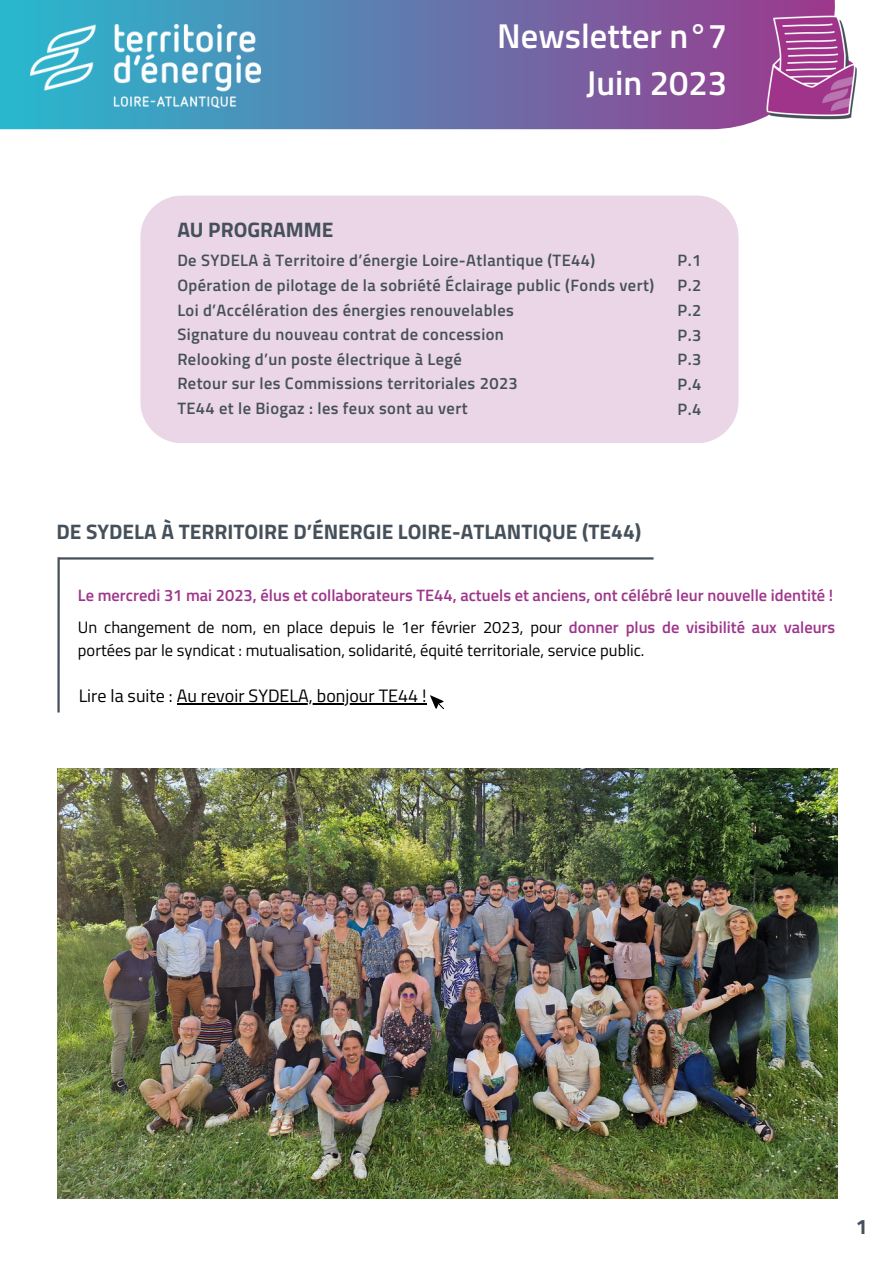
<style>
.page{position:relative;width:893px;height:1264px;background:#fff}
.page>*{position:absolute;margin:0;border:0;box-sizing:border-box;transform-origin:0 0}
.t1{font:600 34.5px "Titillium Web";color:#fff}
.t2{font:700 21px "Titillium Web";color:#46505a}
.t3{font:18px "Titillium Web";color:#000}
.t4{font:600 16.5px "Titillium Web";letter-spacing:.025em;color:#46505a}
.t5{font:16.5px/22.5px "Titillium Web";color:#000}
.t6{font:600 16.5px "Titillium Web";color:#9f358b}
.s1{font-weight:600;color:#9f358b}
</style>
<div class="page">
<svg style="left:0;top:0;width:747px;height:129px;background:#6476ac"></svg>
<img style="left:30px;top:24px;width:230px;height:86px">
<img style="left:747px;top:0;width:110px;height:124px">
<div style="left:140px;top:195px;width:598px;height:248px;background:#ead6e7;border-radius:42px"></div>
<hr style="left:57px;top:557px;width:3px;height:155px;background:#46505a">
<hr style="left:59px;top:557px;width:594px;height:2px;background:#46505a">
<img style="left:58px;top:768px;width:779px;height:430px">
<hr style="left:177px;top:703px;width:249px;height:1px;background:#000">
<svg style="left:426px;top:695px;width:18px;height:14px"></svg>
<p class="t2" style="left:177px;top:213px;width:158px">AU PROGRAMME</p>
<p class="t1" style="left:497px;top:9px;width:231px">Newsletter n°7</p>
<p class="t1" style="left:586px;top:56px;width:142px">Juin 2023</p>
<p class="t4" style="left:177px;top:248px;width:419px">De SYDELA à Territoire d’énergie Loire-Atlantique (TE44)</p>
<p class="t4" style="left:177px;top:272px;width:478px">Opération de pilotage de la sobriété Éclairage public (Fonds vert)</p>
<p class="t4" style="left:177px;top:297px;width:338px">Loi d’Accélération des énergies renouvelables</p>
<p class="t4" style="left:177px;top:321px;width:328px">Signature du nouveau contrat de concession</p>
<p class="t4" style="left:177px;top:346px;width:286px">Relooking d’un poste électrique à Legé</p>
<p class="t4" style="left:177px;top:371px;width:342px">Retour sur les Commissions territoriales 2023</p>
<p class="t4" style="left:177px;top:395px;width:292px">TE44 et le Biogaz : les feux sont au vert</p>
<p class="t4" style="left:677px;top:248px;width:25px">P.1</p>
<p class="t4" style="left:677px;top:272px;width:25px">P.2</p>
<p class="t4" style="left:677px;top:297px;width:25px">P.2</p>
<p class="t4" style="left:677px;top:322px;width:25px">P.3</p>
<p class="t4" style="left:677px;top:346px;width:25px">P.3</p>
<p class="t4" style="left:677px;top:371px;width:25px">P.4</p>
<p class="t4" style="left:677px;top:396px;width:25px">P.4</p>
<p class="t2" style="left:56px;top:515px;width:586px">DE SYDELA À TERRITOIRE D’ÉNERGIE LOIRE-ATLANTIQUE (TE44)</p>
<p class="t6" style="left:78px;top:582px;width:756px">Le mercredi 31 mai 2023, élus et collaborateurs TE44, actuels et anciens, ont célébré leur nouvelle identité !</p>
<p class="t5" style="left:78px;top:616px;width:758px">Un changement de nom, en place depuis le 1er février 2023, pour <span class="s1">donner plus de visibilité aux valeurs </span>portées par le syndicat : mutualisation, solidarité, équité territoriale, service public.</p>
<p class="t3" style="left:79px;top:681px;width:349px">Lire la suite : Au revoir SYDELA, bonjour TE44 !</p>
<p class="t2" style="left:855px;top:1210px;width:13px">1</p>
</div>
